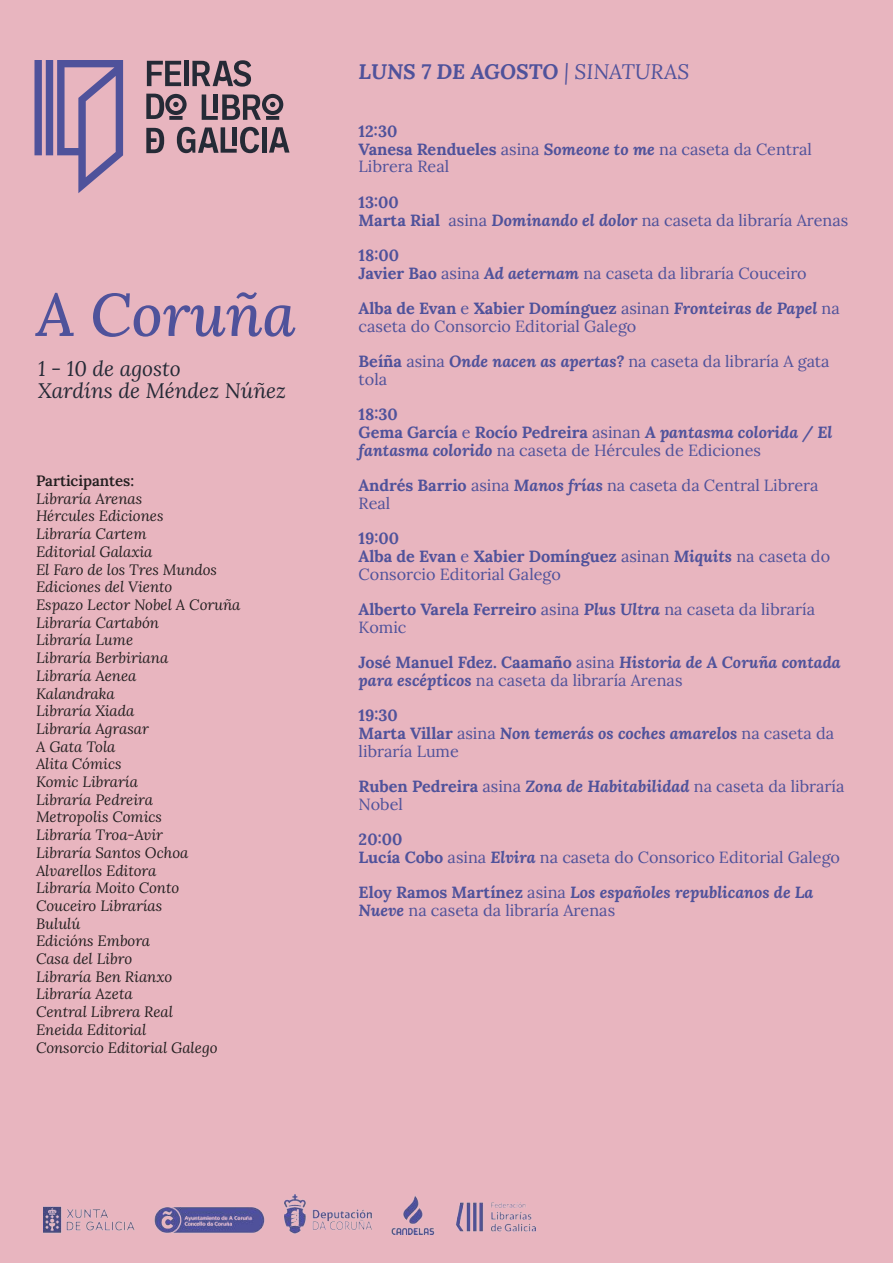
<style>
.page{position:relative;width:893px;height:1263px;background:#e8b5bf}
.page>*{position:absolute;margin:0;border:0;box-sizing:border-box;transform-origin:0 0}
.t1{font:italic 500 60px "Lora";color:#4f529b}
.t2{font:italic 21px/22.2px "Lora";color:#252a36}
.t3{font:italic 700 21px "Lora";color:#4f529b}
.t4{font:16.2px/17.7px "Lora";color:#4f529b}
.t5{font:italic 700 16.2px/17.7px "Lora";color:#4f529b}
.t6{font:italic 15px/17.7px "Lora";letter-spacing:-.005em;color:#231f20}
.t7{font:600 15px "Lora";color:#231f20}
.s1{font-weight:400}
.s2{font-weight:700}
.s3{font-weight:700;font-style:italic}
.s4{font-style:normal}
.s5{font-weight:400;font-style:normal}
</style>
<div class="page">
<svg style="left:34px;top:60px;width:89px;height:133px"></svg>
<svg style="left:202px;top:94px;width:81px;height:26px"></svg>
<svg style="left:146px;top:94px;width:41px;height:26px"></svg>
<svg style="left:147px;top:61px;width:34px;height:25px"></svg>
<div style="left:184px;top:61px;width:5px;height:25px;background:#252a36"></div>
<svg style="left:192px;top:60px;width:59px;height:27px"></svg>
<svg style="left:146px;top:128px;width:18px;height:25px"></svg>
<hr style="left:262px;top:127px;width:4px;height:26px;background:#252a36">
<svg style="left:177px;top:127px;width:82px;height:26px"></svg>
<svg style="left:269px;top:127px;width:20px;height:26px"></svg>
<img style="left:44px;top:1194px;width:491px;height:41px">
<h1 class="t1" style="left:36px;top:274px;width:261px">A Coruña</h1>
<p class="t2" style="left:38px;top:357px;width:250px">1 - 10 de agosto<br>Xardíns de Méndez Núñez</p>
<p class="t7" style="left:36px;top:471px;width:100px">Participantes:</p>
<p class="t6" style="left:36px;top:489px;width:206px">Libraría Arenas<br>Hércules Ediciones<br>Libraría Cartem<br>Editorial Galaxia<br>El Faro de los Tres Mundos<br>Ediciones del Viento<br>Espazo Lector Nobel A Coruña<br>Libraría Cartabón<br>Libraría Lume<br>Libraría Berbiriana<br>Libraría Aenea<br>Kalandraka<br>Libraría Xiada<br>Libraría Agrasar<br>A Gata Tola<br>Alita Cómics<br>Komic Libraría<br>Libraría Pedreira<br>Metropolis Comics<br>Libraría Troa-Avir<br>Libraría Santos Ochoa<br>Alvarellos Editora<br>Libraría Moito Conto<br>Couceiro Librarías<br>Bululú<br>Edicións Embora<br>Casa del Libro<br>Libraría Ben Rianxo<br>Libraría Azeta<br>Central Librera Real<br>Eneida Editorial<br>Consorcio Editorial Galego</p>
<p class="t3" style="left:359px;top:58px;width:332px">LUNS 7 DE AGOSTO <span class="s1">| SINATURAS</span></p>
<p class="t4" style="left:359px;top:122px;width:455px"><span class="s2">12:30<br>Vanesa Rendueles</span> asina <span class="s3">Someone to me</span> na caseta da Central<br>Librera Real</p>
<p class="t4" style="left:359px;top:193px;width:491px"><span class="s2">13:00<br>Marta Rial</span> asina <span class="s3">Dominando el dolor</span> na caseta da libraría Arenas</p>
<p class="t4" style="left:359px;top:246px;width:450px"><span class="s2">18:00<br>Javier Bao</span> asina <span class="s3">Ad aeternam</span> na caseta da libraría Couceiro</p>
<p class="t4" style="left:359px;top:299px;width:483px"><span class="s2">Alba de Evan</span> e <span class="s2">Xabier Domínguez</span> asinan <span class="s3">Fronteiras de Papel</span> na caseta do Consorcio Editorial Galego</p>
<p class="t4" style="left:359px;top:352px;width:472px"><span class="s2">Beíña</span> asina <span class="s3">Onde nacen as apertas?</span> na caseta da libraría A gata tola</p>
<p class="t4" style="left:359px;top:405px;width:475px"><span class="s2">18:30<br>Gema García</span> e <span class="s2">Rocío Pedreira</span> asinan <span class="s3">A pantasma colorida / El fantasma colorido</span> na caseta de Hércules de Ediciones</p>
<p class="t4" style="left:359px;top:476px;width:461px"><span class="s2">Andrés Barrio</span> asina <span class="s3">Manos frías</span> na caseta da Central Librera<br>Real</p>
<p class="t4" style="left:359px;top:529px;width:473px"><span class="s2">19:00<br>Alba de Evan</span> e <span class="s2">Xabier Domínguez</span> asinan <span class="s3">Miquits</span> na caseta do<br>Consorcio Editorial Galego</p>
<p class="t4" style="left:359px;top:600px;width:458px"><span class="s2">Alberto Varela Ferreiro</span> asina <span class="s3">Plus Ultra</span> na caseta da libraría<br>Komic</p>
<p class="t5" style="left:359px;top:653px;width:484px"><span class="s4">José Manuel Fdez. Caamaño</span> <span class="s5">asina</span> Historia de A Coruña contada para escépticos <span class="s5">na caseta da libraría Arenas</span></p>
<p class="t4" style="left:359px;top:706px;width:477px"><span class="s2">19:30<br>Marta Villar</span> asina <span class="s3">Non temerás os coches amarelos</span> na caseta da libraría Lume</p>
<p class="t4" style="left:359px;top:777px;width:487px"><span class="s2">Ruben Pedreira</span> asina <span class="s3">Zona de Habitabilidad</span> na caseta da libraría<br>Nobel</p>
<p class="t4" style="left:359px;top:830px;width:483px"><span class="s2">20:00<br>Lucía Cobo</span> asina <span class="s3">Elvira</span> na caseta do Consorico Editorial Galego</p>
<p class="t5" style="left:359px;top:883px;width:456px"><span class="s4">Eloy Ramos Martínez</span> <span class="s5">asina</span> Los españoles republicanos de La<br>Nueve <span class="s5">na caseta da libraría Arenas</span></p>
</div>
